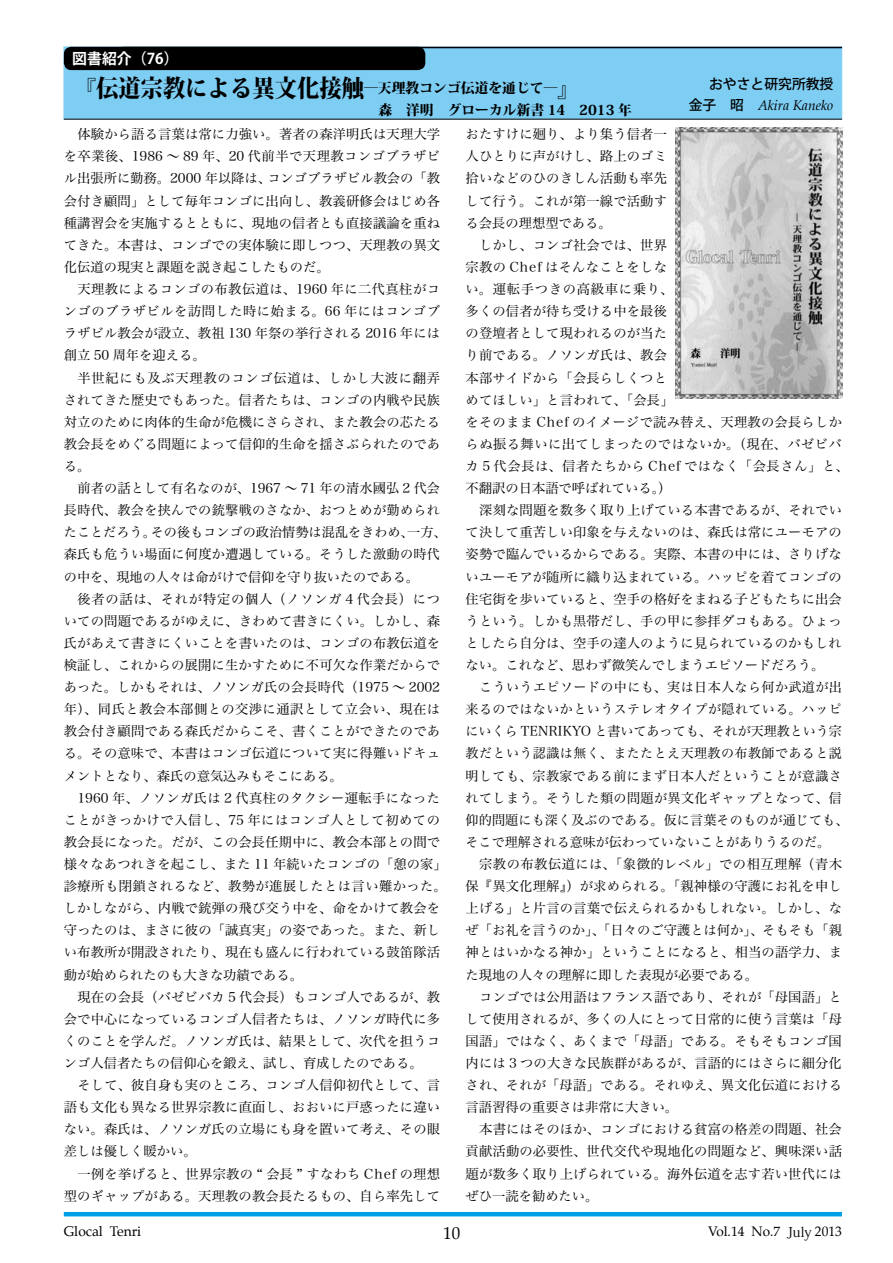
<style>
.page{position:relative;width:893px;height:1263px;background:#fff}
.page>*{position:absolute;margin:0;border:0;box-sizing:border-box;transform-origin:0 0}
.t1{font:16.95px "Palatino";color:#000}
.t2{font:700 14.85px "Koz Go Pro";color:#fff}
.t3{font:800 13.8px "Koz Min Pro";color:#000}
.t4{font:italic 13.8px "Palatino";color:#000}
.t5{font:13.8px "Palatino";color:#000}
.t6{font:500 13.8px "Koz Go Pro";color:#000}
.t7{font:13.5px "Palatino";color:#000}
.t8{font:13.35px/22px "Hira Min Pro W3";letter-spacing:.015em;color:#000;text-align:justify}
.t9{font:13.35px/22px "Hira Min Pro W3";letter-spacing:.035em;color:#000}
.s1{font-size:22.35px}
.s2{font-size:24.15px}
.s3{font-family:"Koz Go Pro";font-weight:500;font-style:normal}
.s4{font-family:"Koz Min Pro"}
</style>
<div class="page">
<hr style="left:64px;top:1212px;width:778px;height:4px;background:#00a0e9">
<div style="left:64px;top:47px;width:778px;height:72px;background:#7ecef4;border:1px solid #7ecef4"></div>
<hr style="left:64px;top:119px;width:778px;height:1px;background:#000">
<hr style="left:122px;top:47px;width:720px;height:1px;background:#000">
<div style="left:65px;top:48px;width:360px;height:21px;background:#000;border-radius:7px"></div>
<div style="left:64px;top:47px;width:361px;height:23px;border:2px solid #000;border-radius:7px"></div>
<img style="left:675px;top:128px;width:167px;height:270px">
<p class="t2" style="left:72px;top:49px;width:108px">図書紹介（76）</p>
<p class="t3" style="left:74px;top:78px;width:507px"><span class="s1">『</span><span class="s2">伝道宗教による異文化接触</span>─天理教コンゴ伝道を通じて─<span class="s1">』</span></p>
<p class="t6" style="left:709px;top:75px;width:126px">おやさと研究所教授</p>
<p class="t4" style="left:675px;top:94px;width:160px"><span class="s3">　金子　昭　</span>Akira Kaneko</p>
<p class="t8" style="left:64px;top:122px;width:378px;text-indent:14px">体験から語る言葉は常に力強い。著者の森洋明氏は天理大学を卒業後、1986 ～ 89 年、20 代前半で天理教コンゴブラザビル出張所に勤務。2000 年以降は、コンゴブラザビル教会の「教会付き顧問」として毎年コンゴに出向し、教義研修会はじめ各種講習会を実施するとともに、現地の信者とも直接議論を重ねてきた。本書は、コンゴでの実体験に即しつつ、天理教の異文化伝道の現実と課題を説き起こしたものだ。</p>
<p class="t8" style="left:64px;top:277px;width:378px;text-indent:14px">天理教によるコンゴの布教伝道は、1960 年に二代真柱がコンゴのブラザビルを訪問した時に始まる。66 年にはコンゴブラザビル教会が設立、教祖 130 年祭の挙行される 2016 年には創立 50 周年を迎える。</p>
<p class="t8" style="left:64px;top:365px;width:378px;text-indent:14px">半世紀にも及ぶ天理教のコンゴ伝道は、しかし大波に翻弄されてきた歴史でもあった。信者たちは、コンゴの内戦や民族対立のために肉体的生命が危機にさらされ、また教会の芯たる教会長をめぐる問題によって信仰的生命を揺さぶられたのである。</p>
<p class="t8" style="left:64px;top:476px;width:384px;text-align:left;text-indent:14px">前者の話として有名なのが、1967 ～ 71 年の清水國弘 2 代会長時代、教会を挟んでの銃撃戦のさなか、おつとめが勤められたことだろう。その後もコンゴの政治情勢は混乱をきわめ、一方、森氏も危うい場面に何度か遭遇している。そうした激動の時代の中を、現地の人々は命がけで信仰を守り抜いたのである。</p>
<p class="t8" style="left:64px;top:586px;width:378px;text-indent:14px">後者の話は、それが特定の個人（ノソンガ 4 代会長）についての問題であるがゆえに、きわめて書きにくい。しかし、森氏があえて書きにくいことを書いたのは、コンゴの布教伝道を検証し、これからの展開に生かすために不可欠な作業だからであった。しかもそれは、ノソンガ氏の会長時代（1975 ～ 2002年）、同氏と教会本部側との交渉に通訳として立会い、現在は教会付き顧問である森氏だからこそ、書くことができたのである。その意味で、本書はコンゴ伝道について実に得難いドキュメントとなり、森氏の意気込みもそこにある。</p>
<p class="t8" style="left:64px;top:785px;width:384px;text-align:left;text-indent:14px">1960 年、ノソンガ氏は 2 代真柱のタクシー運転手になったことがきっかけで入信し、75 年にはコンゴ人として初めての教会長になった。だが、この会長任期中に、教会本部との間で様々なあつれきを起こし、また 11 年続いたコンゴの「憩の家」診療所も閉鎖されるなど、教勢が進展したとは言い難かった。しかしながら、内戦で銃弾の飛び交う中を、命をかけて教会を守ったのは、まさに彼の「誠真実」の姿であった。また、新しい布教所が開設されたり、現在も盛んに行われている鼓笛隊活動が始められたのも大きな功績である。</p>
<p class="t8" style="left:64px;top:984px;width:378px;text-indent:14px">現在の会長（バゼビバカ 5 代会長）もコンゴ人であるが、教会で中心になっているコンゴ人信者たちは、ノソンガ時代に多くのことを学んだ。ノソンガ氏は、結果として、次代を担うコンゴ人信者たちの信仰心を鍛え、試し、育成したのである。</p>
<p class="t8" style="left:64px;top:1073px;width:378px;text-indent:14px">そして、彼自身も実のところ、コンゴ人信仰初代として、言語も文化も異なる世界宗教に直面し、おおいに戸惑ったに違いない。森氏は、ノソンガ氏の立場にも身を置いて考え、その眼差しは優しく暖かい。</p>
<p class="t8" style="left:64px;top:1161px;width:378px;text-align:right">一例を挙げると、世界宗教の “ 会長 ” すなわち Chef の理想型のギャップがある。天理教の教会長たるもの、自ら率先して</p>
<p class="t3" style="left:378px;top:100px;width:255px">森　洋明　グローカル新書 14　2013 年</p>
<p class="t8" style="left:466px;top:122px;width:203px">おたすけに廻り、より集う信者一人ひとりに声がけし、路上のゴミ拾いなどのひのきしん活動も率先して行う。これが第一線で活動する会長の理想型である。</p>
<p class="t8" style="left:466px;top:233px;width:384px;text-align:left;text-indent:14px">しかし、コンゴ社会では、世界<br>宗教の Chef はそんなことをしな<br>い。運転手つきの高級車に乗り、<br>多くの信者が待ち受ける中を最後<br>の登壇者として現われるのが当た<br>り前である。ノソンガ氏は、教会<br>本部サイドから「会長らしくつと<br>めてほしい」と言われて、「会長」<br>をそのまま Chef のイメージで読み替え、天理教の会長らしからぬ振る舞いに出てしまったのではないか。（現在、バゼビバカ 5 代会長は、信者たちから Chef ではなく「会長さん」と、不翻訳の日本語で呼ばれている。）</p>
<p class="t8" style="left:466px;top:498px;width:378px;text-indent:14px">深刻な問題を数多く取り上げている本書であるが、それでいて決して重苦しい印象を与えないのは、森氏は常にユーモアの姿勢で臨んでいるからである。実際、本書の中には、さりげないユーモアが随所に織り込まれている。ハッピを着てコンゴの住宅街を歩いていると、空手の格好をまねる子どもたちに出会うという。しかも黒帯だし、手の甲に参拝ダコもある。ひょっとしたら自分は、空手の達人のように見られているのかもしれない。これなど、思わず微笑んでしまうエピソードだろう。</p>
<p class="t9" style="left:466px;top:675px;width:384px;text-indent:14px">こういうエピソードの中にも、実は日本人なら何か武道が出来るのではないかというステレオタイプが隠れている。ハッピにいくら TENRIKYO と書いてあっても、それが天理教という宗教だという認識は無く、またたとえ天理教の布教師であると説明しても、宗教家である前にまず日本人だということが意識されてしまう。そうした類の問題が異文化ギャップとなって、信仰的問題にも深く及ぶのである。仮に言葉そのものが通じても、そこで理解される意味が伝わっていないことがありうるのだ。</p>
<p class="t8" style="left:466px;top:852px;width:378px;text-indent:14px">宗教の布教伝道には、「象徴的レベル」での相互理解（青木保『異文化理解』）が求められる。「親神様の守護にお礼を申し上げる」と片言の言葉で伝えられるかもしれない。しかし、なぜ「お礼を言うのか」、「日々のご守護とは何か」、そもそも「親神とはいかなる神か」ということになると、相当の語学力、また現地の人々の理解に即した表現が必要である。</p>
<p class="t8" style="left:466px;top:984px;width:378px;text-indent:14px">コンゴでは公用語はフランス語であり、それが「母国語」として使用されるが、多くの人にとって日常的に使う言葉は「母国語」ではなく、あくまで「母語」である。そもそもコンゴ国内には 3 つの大きな民族群があるが、言語的にはさらに細分化され、それが「母語」である。それゆえ、異文化伝道における言語習得の重要さは非常に大きい。</p>
<p class="t8" style="left:466px;top:1117px;width:378px;text-indent:14px">本書にはそのほか、コンゴにおける貧富の格差の問題、社会貢献活動の必要性、世代交代や現地化の問題など、興味深い話題が数多く取り上げられている。海外伝道を志す若い世代にはぜひ一読を勧めたい。</p>
<p class="t5" style="left:64px;top:1220px;width:79px">Glocal Tenri</p>
<p class="t1" style="left:443px;top:1219px;width:19px">10</p>
<p class="t7" style="left:708px;top:1220px;width:135px">Vol.14 No.7 <span class="s4">July</span> 2013</p>
</div>
